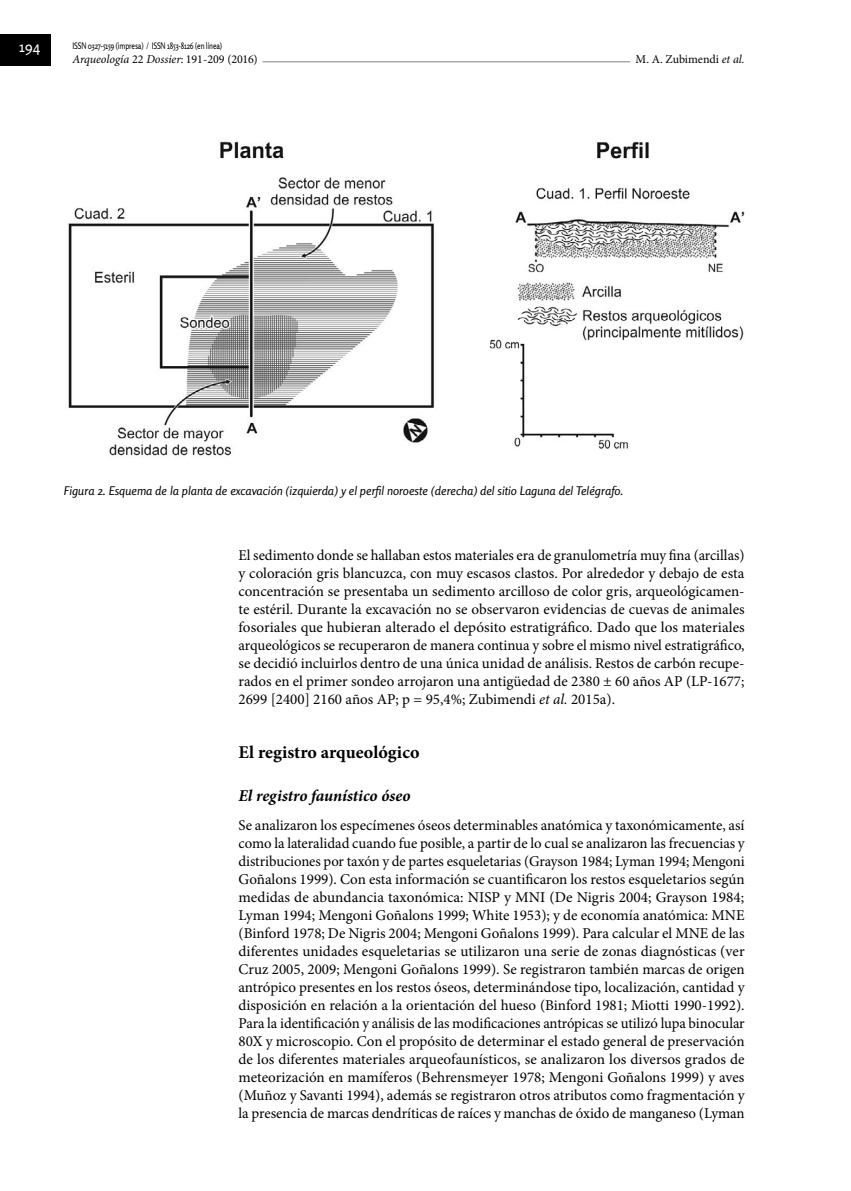
<style>
.page{position:relative;width:851px;height:1191px;background:#fff}
.page>*{position:absolute;margin:0;border:0;box-sizing:border-box;transform-origin:0 0}
.t1{font:700 18px "Minion Pro";letter-spacing:.005em;color:#000}
.t2{font:italic 700 16.5px "Minion Pro";color:#000}
.t3{font:15px/18px "Minion Pro";color:#000;text-align:justify}
.t4{font:15px "Rosario";color:#fff}
.t5{font:italic 12px "Rosario";color:#000}
.t6{font:italic 12px "Minion Pro";letter-spacing:-.005em;color:#000}
.t7{font:12px "Minion Pro";letter-spacing:-.005em;color:#000}
.t8{font:9px "Rosario";letter-spacing:-.02em;color:#000;scale:.8 1}
.s1{font-style:normal}
.s2{font-style:italic}
</style>
<div class="page">
<hr style="left:204px;top:61px;width:529px;height:1px;background:#808285">
<div style="left:72px;top:53px;width:190px;height:15px;background:#fff"></div>
<div style="left:0;top:35px;width:50px;height:31px;background:#000"></div>
<div style="left:630px;top:52px;width:114px;height:15px;background:#fff"></div>
<img style="left:68px;top:141px;width:676px;height:315px">
<p class="t4" style="left:19px;top:38px;width:22px">194</p>
<p class="t8" style="left:72px;top:40px;width:188px">ISSN 0327-5159 (impresa) / ISSN 1853-8126 (en línea)</p>
<p class="t6" style="left:72px;top:51px;width:187px">Arqueología <span class="s1">22</span> Dossier<span class="s1">: 191-209 (2016)</span></p>
<p class="t7" style="left:635px;top:51px;width:110px">M. A. Zubimendi <span class="s2">et al.</span></p>
<p class="t5" style="left:64px;top:483px;width:561px">Figura 2. Esquema de la planta de excavación (izquierda) y el perfil noroeste (derecha) del sitio Laguna del Telégrafo.</p>
<p class="t3" style="left:238px;top:546px;width:507px">El sedimento donde se hallaban estos materiales era de granulometría muy fina (arcillas) y coloración gris blancuzca, con muy escasos clastos. Por alrededor y debajo de esta concentración se presentaba un sedimento arcilloso de color gris, arqueológicamen&shy;te estéril. Durante la excavación no se observaron evidencias de cuevas de animales fosoriales que hubieran alterado el depósito estratigráfico. Dado que los materiales arqueológicos se recuperaron de manera continua y sobre el mismo nivel estratigráfico, se decidió incluirlos dentro de una única unidad de análisis. Restos de carbón recupe&shy;rados en el primer sondeo arrojaron una antigüedad de 2380 ± 60 años AP (LP-1677; 2699 [2400] 2160 años AP; p = 95,4%; Zubimendi <span class="s2">et al.</span> 2015a).</p>
<p class="t1" style="left:238px;top:739px;width:182px">El registro arqueológico</p>
<p class="t2" style="left:238px;top:784px;width:173px">El registro faunístico óseo</p>
<p class="t3" style="left:238px;top:816px;width:507px">Se analizaron los especímenes óseos determinables anatómica y taxonómicamente, así como la lateralidad cuando fue posible, a partir de lo cual se analizaron las frecuencias y distribuciones por taxón y de partes esqueletarias (Grayson 1984; Lyman 1994; Mengoni Goñalons 1999). Con esta información se cuantificaron los restos esqueletarios según medidas de abundancia taxonómica: NISP y MNI (De Nigris 2004; Grayson 1984; Lyman 1994; Mengoni Goñalons 1999; White 1953); y de economía anatómica: MNE (Binford 1978; De Nigris 2004; Mengoni Goñalons 1999). Para calcular el MNE de las diferentes unidades esqueletarias se utilizaron una serie de zonas diagnósticas (ver Cruz 2005, 2009; Mengoni Goñalons 1999). Se registraron también marcas de origen antrópico presentes en los restos óseos, determinándose tipo, localización, cantidad y disposición en relación a la orientación del hueso (Binford 1981; Miotti 1990-1992).<br>Para la identificación y análisis de las modificaciones antrópicas se utilizó lupa binocular 80X y microscopio. Con el propósito de determinar el estado general de preservación de los diferentes materiales arqueofaunísticos, se analizaron los diversos grados de meteorización en mamíferos (Behrensmeyer 1978; Mengoni Goñalons 1999) y aves (Muñoz y Savanti 1994), además se registraron otros atributos como fragmentación y la presencia de marcas dendríticas de raíces y manchas de óxido de manganeso (Lyman</p>
</div>
